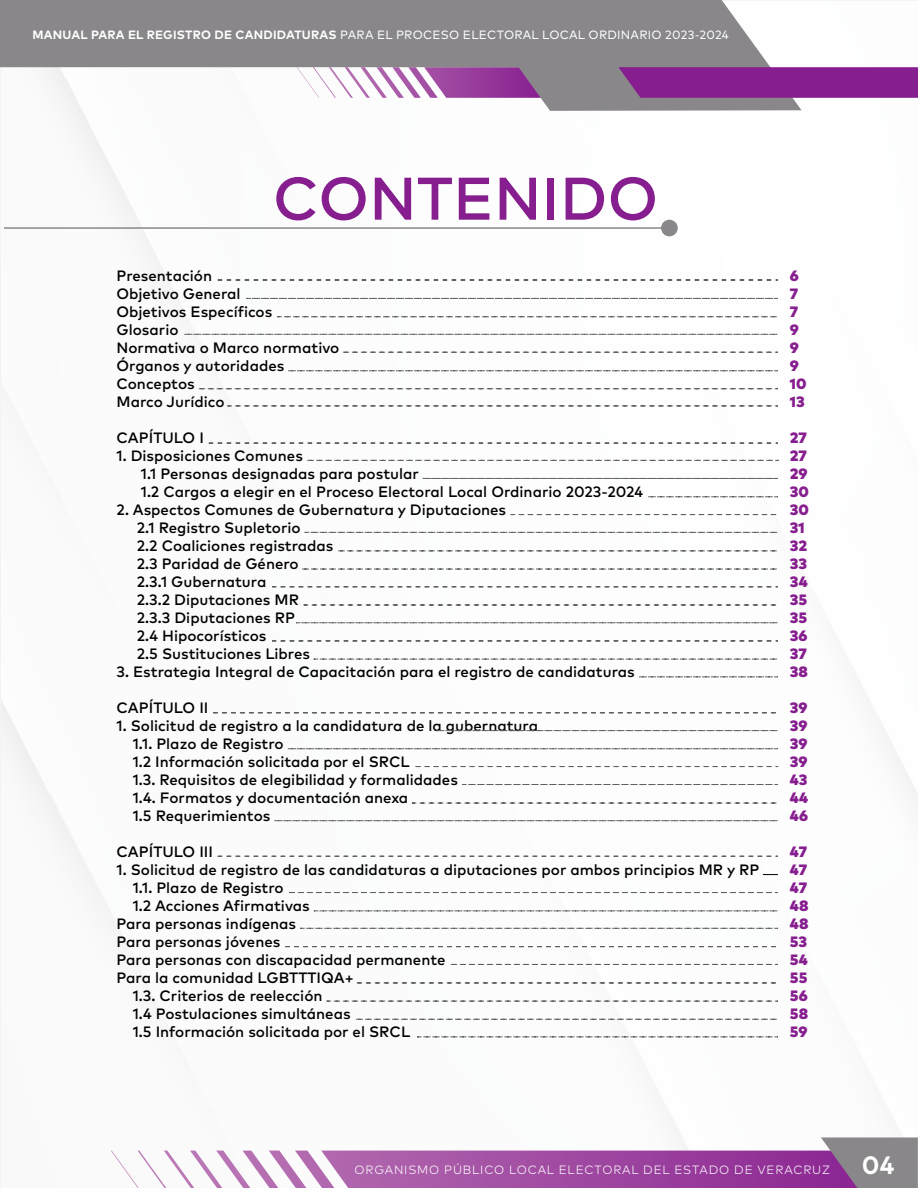
<style>
.page{position:relative;width:918px;height:1188px;background:#fff}
.page>*{position:absolute;margin:0;border:0;box-sizing:border-box;transform-origin:0 0}
.t1{font:500 60px "Mark Pro";color:#861e8f}
.t2{font:700 25.05px "Mark Pro";color:#fff}
.t3{font:500 15px/18px "Mark Pro";color:#000}
.t4{font:900 15px/18px "Mark Pro";color:#861e8f}
.t5{font:12px "Mark Pro";letter-spacing:.02em;color:#fff}
.t6{font:300 12px "Mark Pro";letter-spacing:.07em;color:#fff}
.s1{font-weight:700}
</style>
<div class="page">
<img style="left:0;top:0;width:918px;height:1187px">
<svg style="left:111px;top:1137px;width:807px;height:51px"></svg>
<svg style="left:0;top:0;width:802px;height:111px;fill:#89878a"></svg>
<svg style="left:618px;top:67px;width:300px;height:31px;background:#86248f"></svg>
<div style="left:661px;top:220px;width:17px;height:16px;background:#89878a;border-radius:50%"></div>
<hr style="left:4px;top:227px;width:663px;height:2px;background:#89878a">
<svg style="left:218px;top:280px;width:560px;height:1px"></svg>
<svg style="left:246px;top:298px;width:532px;height:1px"></svg>
<svg style="left:277px;top:316px;width:501px;height:1px"></svg>
<svg style="left:184px;top:334px;width:594px;height:1px"></svg>
<svg style="left:343px;top:352px;width:435px;height:1px"></svg>
<svg style="left:288px;top:371px;width:490px;height:1px"></svg>
<svg style="left:199px;top:389px;width:579px;height:1px"></svg>
<svg style="left:227px;top:406px;width:551px;height:1px"></svg>
<svg style="left:209px;top:443px;width:569px;height:1px"></svg>
<svg style="left:307px;top:460px;width:472px;height:1px"></svg>
<svg style="left:423px;top:478px;width:355px;height:1px"></svg>
<svg style="left:648px;top:497px;width:130px;height:1px"></svg>
<svg style="left:511px;top:514px;width:267px;height:1px"></svg>
<svg style="left:305px;top:532px;width:473px;height:1px"></svg>
<svg style="left:338px;top:551px;width:440px;height:1px"></svg>
<svg style="left:302px;top:569px;width:476px;height:1px"></svg>
<svg style="left:272px;top:587px;width:506px;height:1px"></svg>
<svg style="left:304px;top:605px;width:474px;height:1px"></svg>
<svg style="left:296px;top:623px;width:482px;height:1px"></svg>
<svg style="left:272px;top:641px;width:506px;height:1px"></svg>
<svg style="left:314px;top:659px;width:464px;height:1px"></svg>
<svg style="left:639px;top:677px;width:139px;height:1px"></svg>
<svg style="left:213px;top:713px;width:565px;height:1px"></svg>
<svg style="left:436px;top:730px;width:342px;height:1px"></svg>
<svg style="left:288px;top:749px;width:490px;height:1px"></svg>
<svg style="left:415px;top:766px;width:363px;height:1px"></svg>
<svg style="left:462px;top:784px;width:316px;height:1px"></svg>
<svg style="left:412px;top:803px;width:366px;height:1px"></svg>
<svg style="left:274px;top:820px;width:504px;height:1px"></svg>
<svg style="left:218px;top:856px;width:560px;height:1px"></svg>
<svg style="left:763px;top:874px;width:15px;height:1px"></svg>
<svg style="left:289px;top:892px;width:489px;height:1px"></svg>
<svg style="left:314px;top:911px;width:464px;height:1px"></svg>
<svg style="left:300px;top:928px;width:478px;height:1px"></svg>
<svg style="left:285px;top:946px;width:493px;height:1px"></svg>
<svg style="left:451px;top:964px;width:327px;height:1px"></svg>
<svg style="left:357px;top:983px;width:421px;height:1px"></svg>
<svg style="left:327px;top:1001px;width:451px;height:1px"></svg>
<svg style="left:356px;top:1019px;width:422px;height:1px"></svg>
<svg style="left:417px;top:1037px;width:361px;height:1px"></svg>
<p class="t5" style="left:32px;top:25px;width:698px"><span class="s1">MANUAL PARA EL REGISTRO DE CANDIDATURAS</span> PARA EL PROCESO ELECTORAL LOCAL ORDINARIO 2023-2024</p>
<h1 class="t1" style="left:273px;top:153px;width:387px">CONTENIDO</h1>
<p class="t3" style="left:117px;top:265px;width:224px">Presentación<br>Objetivo General<br>Objetivos Específicos<br>Glosario<br>Normativa o Marco normativo<br>Órganos y autoridades<br>Conceptos<br>Marco Jurídico</p>
<p class="t3" style="left:117px;top:427px;width:89px">CAPÍTULO I</p>
<p class="t3" style="left:141px;top:445px;width:504px;text-indent:-24px">1. Disposiciones Comunes<br>1.1 Personas designadas para postular<br>1.2 Cargos a elegir en el Proceso Electoral Local Ordinario 2023-2024</p>
<p class="t3" style="left:137px;top:499px;width:371px;text-indent:-20px">2. Aspectos Comunes de Gubernatura y Diputaciones<br>2.1 Registro Supletorio<br>2.2 Coaliciones registradas<br>2.3 Paridad de Género<br>2.3.1 Gubernatura<br>2.3.2 Diputaciones MR<br>2.3.3 Diputaciones RP<br>2.4 Hipocorísticos<br>2.5 Sustituciones Libres</p>
<p class="t3" style="left:117px;top:661px;width:520px">3. Estrategia Integral de Capacitación para el registro de candidaturas</p>
<p class="t3" style="left:117px;top:697px;width:93px">CAPÍTULO II</p>
<p class="t3" style="left:133px;top:715px;width:407px;text-indent:-16px">1. Solicitud de registro a la candidatura de la gubernatura 1.1. Plazo de Registro<br>1.2 Información solicitada por el SRCL<br>1.3. Requisitos de elegibilidad y formalidades<br>1.4. Formatos y documentación anexa<br>1.5 Requerimientos</p>
<p class="t3" style="left:117px;top:841px;width:98px">CAPÍTULO III</p>
<p class="t3" style="left:117px;top:859px;width:644px">1. Solicitud de registro de las candidaturas a diputaciones por ambos principios MR y RP</p>
<p class="t3" style="left:133px;top:877px;width:153px">1.1. Plazo de Registro</p>
<p class="t3" style="left:133px;top:895px;width:179px">1.2 Acciones Afirmativas</p>
<p class="t3" style="left:117px;top:913px;width:181px">Para personas indígenas</p>
<p class="t3" style="left:117px;top:931px;width:165px">Para personas jóvenes</p>
<p class="t3" style="left:117px;top:949px;width:331px">Para personas con discapacidad permanente</p>
<p class="t3" style="left:117px;top:967px;width:239px">Para la comunidad LGBTTTIQA+</p>
<p class="t3" style="left:133px;top:985px;width:191px">1.3. Criterios de reelección</p>
<p class="t3" style="left:133px;top:1003px;width:219px">1.4 Postulaciones simultáneas</p>
<p class="t3" style="left:133px;top:1021px;width:279px">1.5 Información solicitada por el SRCL</p>
<p class="t4" style="left:790px;top:265px;width:18px">6<br>7<br>7<br>9<br>9<br>9<br>10<br>13</p>
<p class="t4" style="left:790px;top:427px;width:21px">27<br>27<br>29<br>30<br>30<br>31<br>32<br>33<br>34<br>35<br>35<br>36<br>37<br>38</p>
<p class="t4" style="left:790px;top:697px;width:20px;text-align:justify">39<br>39<br>39<br>39<br>43<br>44<br>46</p>
<p class="t4" style="left:790px;top:841px;width:20px;text-align:justify">47<br>47<br>47<br>48<br>48<br>53<br>54<br>55<br>56<br>58<br>59</p>
<p class="t6" style="left:355px;top:1161px;width:477px">ORGANISMO PÚBLICO LOCAL ELECTORAL DEL ESTADO DE VERACRUZ</p>
<h2 class="t2" style="left:862px;top:1146px;width:34px">04</h2>
</div>
